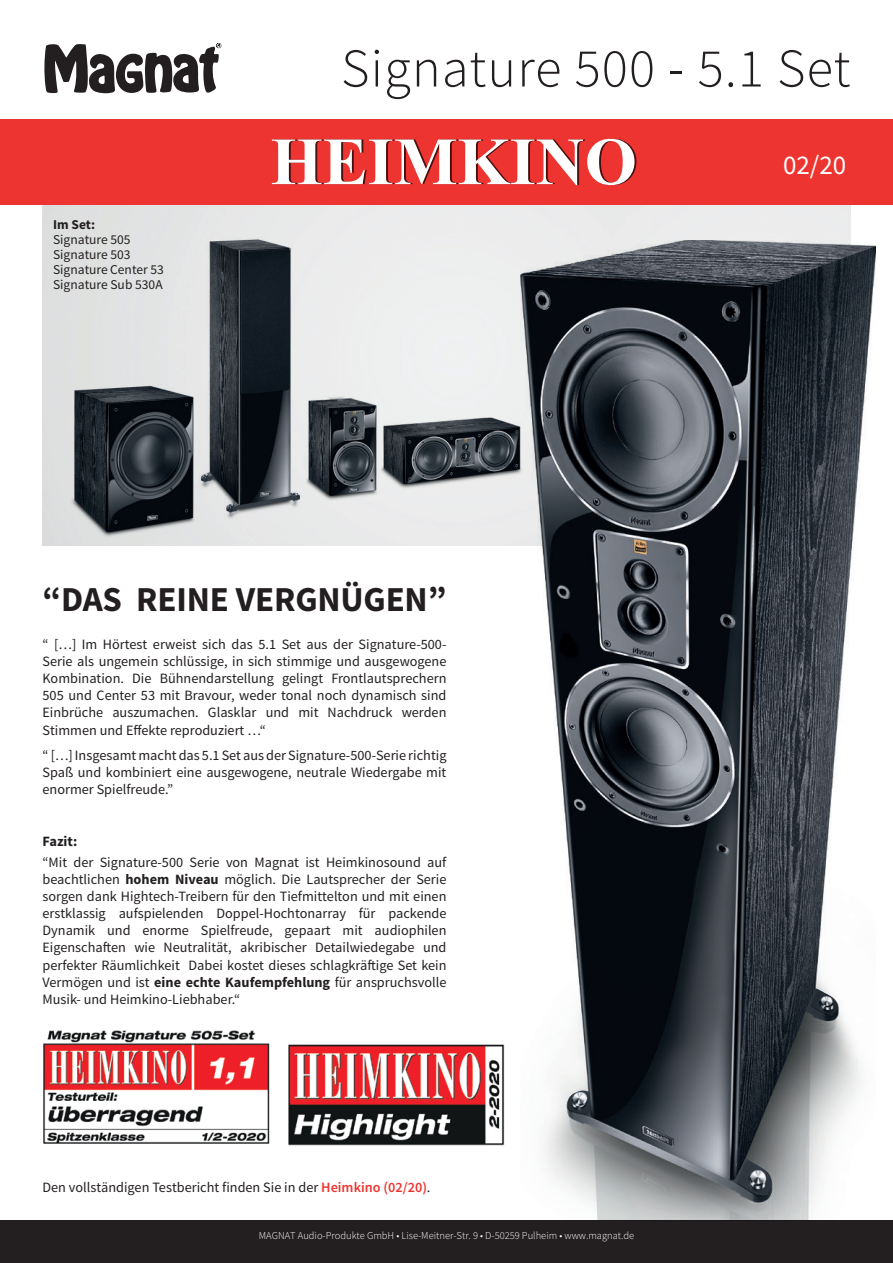
<style>
.page{position:relative;width:893px;height:1263px;background:#fff}
.page>*{position:absolute;margin:0;border:0;box-sizing:border-box;transform-origin:0 0}
.t1{font:300 54.6px "Source Sans Pro";letter-spacing:.02em;color:#231f20}
.t2{font:700 34.95px "Source Sans Pro";letter-spacing:-.005em;color:#231f20}
.t3{font:27px "Source Sans Pro";color:#fff}
.t4{font:14.25px/17.1px "Source Sans Pro";color:#231f20;text-align:justify}
.t5{font:700 14.25px "Source Sans Pro";color:#231f20}
.t6{font:13.5px/15px "Source Sans Pro";color:#231f20}
.t7{font:700 13.5px "Source Sans Pro";color:#231f20}
.t8{font:300 10.5px "Source Sans Pro";color:#fff}
.s1{font-weight:700}
.s2{font-weight:600;color:#ee342f}
</style>
<div class="page">
<img style="left:43px;top:205px;width:807px;height:340px">
<div style="left:0;top:119px;width:893px;height:86px;background:#ee3430"></div>
<svg style="left:272px;top:139px;width:364px;height:46px"></svg>
<svg style="left:44px;top:43px;width:177px;height:51px"></svg>
<div style="left:0;top:1220px;width:893px;height:43px;background:#231f20"></div>
<img style="left:521px;top:240px;width:354px;height:963px">
<img style="left:43px;top:1030px;width:227px;height:114px">
<img style="left:288px;top:1044px;width:217px;height:102px">
<h1 class="t1" style="left:341px;top:35px;width:511px">Signature 500 - 5.1 Set</h1>
<p class="t7" style="left:53px;top:216px;width:43px">Im Set:</p>
<p class="t6" style="left:53px;top:232px;width:112px">Signature 505<br>Signature 503<br>Signature Center 53<br>Signature Sub 530A</p>
<h2 class="t2" style="left:43px;top:577px;width:405px">“DAS REINE VERGNÜGEN”</h2>
<p class="t4" style="left:43px;top:636px;width:405px">“ […] Im Hörtest erweist sich das 5.1 Set aus der Signature-500- Serie als ungemein schlüssige, in sich stimmige und ausgewogene Kombination. Die Bühnendarstellung gelingt Frontlautsprechern 505 und Center 53 mit Bravour, weder tonal noch dynamisch sind Einbrüche auszumachen. Glasklar und mit Nachdruck werden Stimmen und Effekte reproduziert …“</p>
<p class="t4" style="left:43px;top:747px;width:405px">“ […] Insgesamt macht das 5.1 Set aus der Signature-500-Serie richtig Spaß und kombiniert eine ausgewogene, neutrale Wiedergabe mit enormer Spielfreude.”</p>
<p class="t5" style="left:43px;top:832px;width:36px">Fazit:</p>
<p class="t4" style="left:43px;top:854px;width:405px">“Mit der Signature-500 Serie von Magnat ist Heimkinosound auf beachtlichen <span class="s1">hohem Niveau</span> möglich. Die Lautsprecher der Serie sorgen dank Hightech-Treibern für den Tiefmittelton und mit einen erstklassig aufspielenden Doppel-Hochtonarray für packende Dynamik und enorme Spielfreude, gepaart mit audiophilen Eigenschaften wie Neutralität, akribischer Detailwiedegabe und perfekter Räumlichkeit Dabei kostet dieses schlagkräftige Set kein Vermögen und ist <span class="s1">eine echte Kaufempfehlung</span> für anspruchsvolle Musik- und Heimkino-Liebhaber.“</p>
<p class="t4" style="left:43px;top:1179px;width:389px">Den vollständigen Testbericht finden Sie in der <span class="s2">Heimkino (02/20)</span>.</p>
<p class="t8" style="left:259px;top:1229px;width:377px">MAGNAT Audio-Produkte GmbH • Lise-Meitner-Str. 9 • D-50259 Pulheim • www.magnat.de</p>
<h3 class="t3" style="left:783px;top:148px;width:65px">02/20</h3>
</div>
